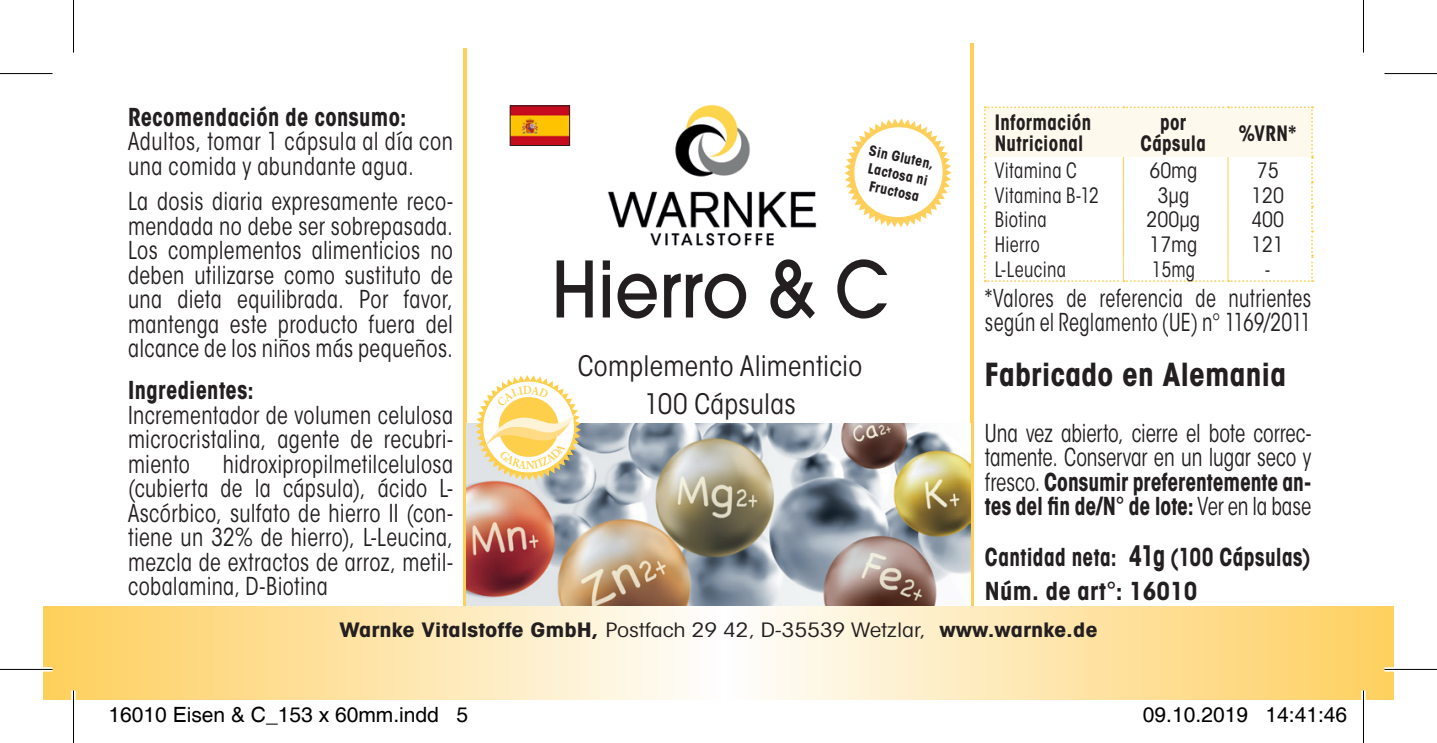
<style>
.page{position:relative;width:1437px;height:743px;background:#fff}
.page>*{position:absolute;margin:0;border:0;box-sizing:border-box;transform-origin:0 0}
.t1{font:500 77px "Avant Garde";color:#231f20;scale:.9 1}
.t2{font:700 31.5px "ITC Avant Garde Got Cd";letter-spacing:.005em;color:#231f20}
.t3{font:28px/37.4px "ITC Avant Garde Got Cd Boo";letter-spacing:.01em;color:#231f20;text-align:center}
.t4{font:24.5px/24.5px "ITC Avant Garde Got Cd Boo";letter-spacing:.015em;color:#231f20;text-align:justify;scale:.92 1}
.t5{font:700 24.5px/24.5px "ITC Avant Garde Got Cd";letter-spacing:-.005em;color:#231f20;scale:.88 1}
.t6{font:24.5px/24.5px "ITC Avant Garde Got Cd Boo";letter-spacing:.015em;color:#231f20;scale:.85 1}
.t7{font:24.5px/24.5px "ITC Avant Garde Got Cd Boo";letter-spacing:-.005em;color:#231f20;scale:.88 1}
.t8{font:700 24.5px "ITC Avant Garde Got Cd";letter-spacing:.015em;color:#231f20;scale:.92 1}
.t9{font:700 24.5px "ITC Avant Garde Got Cd";letter-spacing:.015em;color:#231f20;scale:.87 1}
.t10{font:700 24.5px "ITC Avant Garde Got Cd";letter-spacing:.015em;color:#231f20}
.t11{font:21px "ITC Avant Garde Got Cd Boo";letter-spacing:.015em;color:#231f20;scale:.9 1}
.t12{font:21px "Helvetica";color:#000}
.t13{font:700 21px/21px "ITC Avant Garde Got Cd";letter-spacing:.02em;color:#231f20;scale:.9 1}
.t14{font:21px "ITC Avant Garde Got Cd Boo";letter-spacing:.015em;color:#231f20}
.t15{font:700 19.6px "ITC Avant Garde Got Cd";color:#231f20;scale:1.25 1}
.t16{font:700 14px/17.5px "ITC Avant Garde Got Cd";color:#231f20;text-align:center}
.s1{font-family:"ITC Avant Garde Got Cd Boo";font-weight:400}
.s2{font-size:28px}
</style>
<div class="page">
<hr style="left:970px;top:44px;width:4px;height:632px;background:#fed05b">
<hr style="left:463px;top:48px;width:4px;height:624px;background:#fed05b">
<img style="left:467px;top:423px;width:503px;height:183px">
<svg style="left:44px;top:606px;width:1349px;height:93px;background:#fee6ac"></svg>
<img style="left:607px;top:104px;width:210px;height:142px">
<img style="left:512px;top:108px;width:56px;height:35px">
<svg style="left:844px;top:118px;width:107px;height:109px"></svg>
<div style="left:854px;top:127px;width:89px;height:90px;background:#fff;border-radius:50%"></div>
<svg style="left:984px;top:106px;width:329px;height:176px"></svg>
<div style="left:0;top:71px;width:52px;height:5px;background:#f6f6f6"></div>
<div style="left:1384px;top:71px;width:53px;height:5px;background:#f6f6f6"></div>
<svg style="left:0;top:667px;width:52px;height:4px"></svg>
<svg style="left:1384px;top:667px;width:53px;height:4px"></svg>
<div style="left:71px;top:690px;width:5px;height:52px;background:#fff"></div>
<hr style="left:1361px;top:690px;width:4px;height:52px;background:#fff">
<hr style="left:0;top:73px;width:52px;height:1px;background:#000">
<hr style="left:1384px;top:73px;width:53px;height:1px;background:#000">
<hr style="left:0;top:668px;width:52px;height:1px;background:#000">
<hr style="left:1384px;top:668px;width:53px;height:1px;background:#000">
<hr style="left:73px;top:0;width:1px;height:53px;background:#000">
<hr style="left:73px;top:690px;width:1px;height:52px;background:#000">
<hr style="left:1363px;top:0;width:1px;height:53px;background:#000">
<hr style="left:1363px;top:690px;width:1px;height:52px;background:#000">
<svg style="left:476px;top:375px;width:105px;height:105px"></svg>
<p class="t8" style="left:128px;top:101px;width:304px">Recomendación de consumo:</p>
<p class="t4" style="left:128px;top:129px;width:355px">Adultos, tomar 1 cápsula al día con una comida y abundante agua.</p>
<p class="t4" style="left:128px;top:189px;width:355px">La dosis diaria expresamente reco&shy;mendada no debe ser sobrepasada.<br>Los complementos alimenticios no deben utilizarse como sustituto de una dieta equilibrada. Por favor, mantenga este producto fuera del alcance de los niños más pequeños.</p>
<p class="t8" style="left:128px;top:374px;width:138px">Ingredientes:</p>
<p class="t4" style="left:128px;top:402px;width:355px">Incrementador de volumen celulosa microcristalina, agente de recubri&shy;miento</p>
<p class="t4" style="left:128px;top:451px;width:355px;text-indent:95px">hidroxipropilmetilcelulosa (cubierta de la cápsula), ácido L-Ascórbico, sulfato de hierro II (con&shy;tiene un 32% de hierro), L-Leucina, mezcla de extractos de arroz, metil&shy;cobalamina, D-Biotina</p>
<p class="t16" style="left:871px;top:141px;width:67px;rotate:12deg">Sin Gluten,<br>Lactosa ni<br>Fructosa</p>
<h1 class="t1" style="left:551px;top:242px;width:376px">Hierro &amp; C</h1>
<p class="t3" style="left:578px;top:347px;width:286px">Complemento Alimenticio<br>100 Cápsulas</p>
<p class="t13" style="left:995px;top:112px;width:109px">Información<br>Nutricional</p>
<p class="t13" style="left:1140px;top:112px;width:74px;text-align:center">por<br>Cápsula</p>
<p class="t13" style="left:1238px;top:123px;width:66px">%VRN*</p>
<p class="t11" style="left:995px;top:157px;width:92px">Vitamina C</p>
<p class="t14" style="left:1149px;top:157px;width:50px">60mg</p>
<p class="t14" style="left:1257px;top:157px;width:23px">75</p>
<p class="t11" style="left:995px;top:182px;width:117px">Vitamina B-12</p>
<p class="t14" style="left:1157px;top:182px;width:33px">3μg</p>
<p class="t14" style="left:1251px;top:182px;width:34px">120</p>
<p class="t11" style="left:995px;top:207px;width:59px">Biotina</p>
<p class="t14" style="left:1146px;top:207px;width:55px">200μg</p>
<p class="t14" style="left:1251px;top:207px;width:34px">400</p>
<p class="t11" style="left:995px;top:232px;width:52px">Hierro</p>
<p class="t14" style="left:1149px;top:232px;width:50px">17mg</p>
<p class="t14" style="left:1251px;top:232px;width:34px">121</p>
<p class="t11" style="left:995px;top:256px;width:81px">L-Leucina</p>
<p class="t11" style="left:1152px;top:256px;width:50px">15mg</p>
<p class="t11" style="left:1265px;top:256px;width:7px">-</p>
<p class="t6" style="left:985px;top:285px;width:385px">*Valores de referencia de nutrientes según el Reglamento (UE) n° 1169/2011</p>
<p class="t2" style="left:985px;top:354px;width:303px">Fabricado en Alemania</p>
<p class="t7" style="left:985px;top:420px;width:372px">Una vez abierto, cierre el bote correc&shy;tamente. Conservar en un lugar seco y</p>
<p class="t5" style="left:985px;top:469px;width:372px"><span class="s1">fresco.</span> Consumir preferentemente an&shy;tes del fin de/N° de lote: <span class="s1">Ver en la base</span></p>
<p class="t9" style="left:985px;top:541px;width:375px">Cantidad neta: <span class="s2">41g</span> (100 Cápsulas)</p>
<p class="t10" style="left:985px;top:575px;width:214px">Núm. de art°: 16010</p>
<p class="t15" style="left:339px;top:617px;width:608px">Warnke Vitalstoffe GmbH, <span class="s1">Postfach 29 42, D-35539 Wetzlar,</span> www.warnke.de</p>
<p class="t12" style="left:108px;top:702px;width:361px">16010 Eisen &amp; C_153 x 60mm.indd 5</p>
<p class="t12" style="left:1143px;top:702px;width:206px">09.10.2019 14:41:46</p>
</div>
